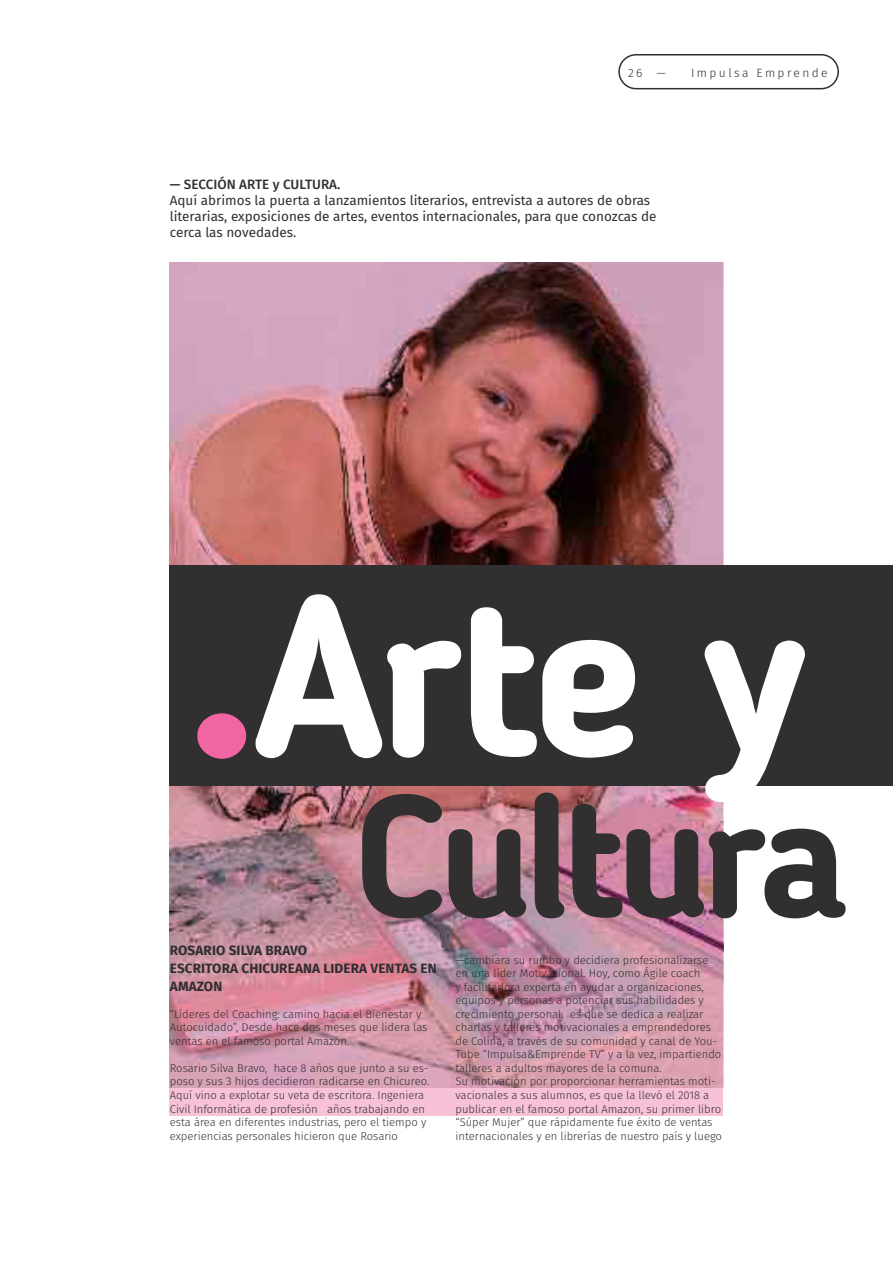
<style>
.page{position:relative;width:893px;height:1263px;background:#fff}
.page>*{position:absolute;margin:0;border:0;box-sizing:border-box;transform-origin:0 0}
.H1___No_Indent{font:700 226.5px "Blogger Sans";color:#fff}
.t1{font:700 172.5px "Blogger Sans";letter-spacing:-.05em;color:#312f30}
.t2{font:13.5px/16.2px "Fira Sans";color:#312f30}
.t3{font:700 13.5px/18px "Fira Sans";letter-spacing:.01em;color:#312f30}
.t4{font:500 13.5px "Fira Sans";color:#312f30}
.t5{font:300 12px "Fira Sans";letter-spacing:.2em;color:#312f30}
.t6{font:300 11.25px/13.5px "Fira Sans";color:#312f30}
.s1{font-size:292.5px;color:#f166a2}
</style>
<div class="page">
<div style="left:170px;top:263px;width:553px;height:853px;background:#f7c1d7"></div>
<img style="left:170px;top:263px;width:553px;height:824px">
<div style="left:170px;top:566px;width:723px;height:220px;background:#312f30"></div>
<div style="left:618px;top:54px;width:221px;height:35px;border:2px solid #312f30;border-radius:17px"></div>
<p class="t5" style="left:628px;top:65px;width:39px">26 —</p>
<p class="t5" style="left:691px;top:65px;width:138px">Impulsa Emprende</p>
<p class="t4" style="left:170px;top:173px;width:172px">— SECCIÓN ARTE y CULTURA.</p>
<p class="t2" style="left:170px;top:192px;width:488px">Aquí abrimos la puerta a lanzamientos literarios, entrevista a autores de obras literarias, exposiciones de artes, eventos internacionales, para que conozcas de cerca las novedades.</p>
<p class="H1___No_Indent" style="left:182px;top:540px;width:627px"><span class="s1">.</span>Arte y</p>
<p class="t1" style="left:356px;top:753px;width:494px">Cultura</p>
<p class="t3" style="left:170px;top:940px;width:139px">ROSARIO SILVA BRAVO</p>
<p class="t3" style="left:170px;top:958px;width:268px">ESCRITORA CHICUREANA LIDERA VENTAS EN<br>AMAZON</p>
<p class="t6" style="left:170px;top:1007px;width:259px">“Líderes del Coaching: camino hacia el Bienestar y<br>Autocuidado”, Desde hace dos meses que lidera las ventas en el famoso portal Amazon.</p>
<p class="t6" style="left:170px;top:1061px;width:261px">Rosario Silva Bravo, hace 8 años que junto a su es&shy;poso y sus 3 hijos decidieron radicarse en Chicureo.<br>Aquí vino a explotar su veta de escritora. Ingeniera Civil Informática de profesión años trabajando en esta área en diferentes industrias, pero el tiempo y experiencias personales hicieron que Rosario</p>
<p class="t6" style="left:455px;top:953px;width:267px">—cambiara su rumbo y decidiera profesionalizarse en una líder Motivacional. Hoy, como Ágile coach<br>y facilitadora experta en ayudar a organizaciones, equipos y personas a potenciar sus habilidades y crecimiento personal, es que se dedica a realizar charlas y talleres motivacionales a emprendedores de Colina, a través de su comunidad y canal de You-Tube “Impulsa&amp;Emprende TV” y a la vez, impartiendo talleres a adultos mayores de la comuna.</p>
<p class="t6" style="left:455px;top:1075px;width:268px">Su motivación por proporcionar herramientas moti&shy;vacionales a sus alumnos, es que la llevó el 2018 a publicar en el famoso portal Amazon, su primer libro “Súper Mujer” que rápidamente fue éxito de ventas internacionales y en librerías de nuestro país y luego</p>
</div>
